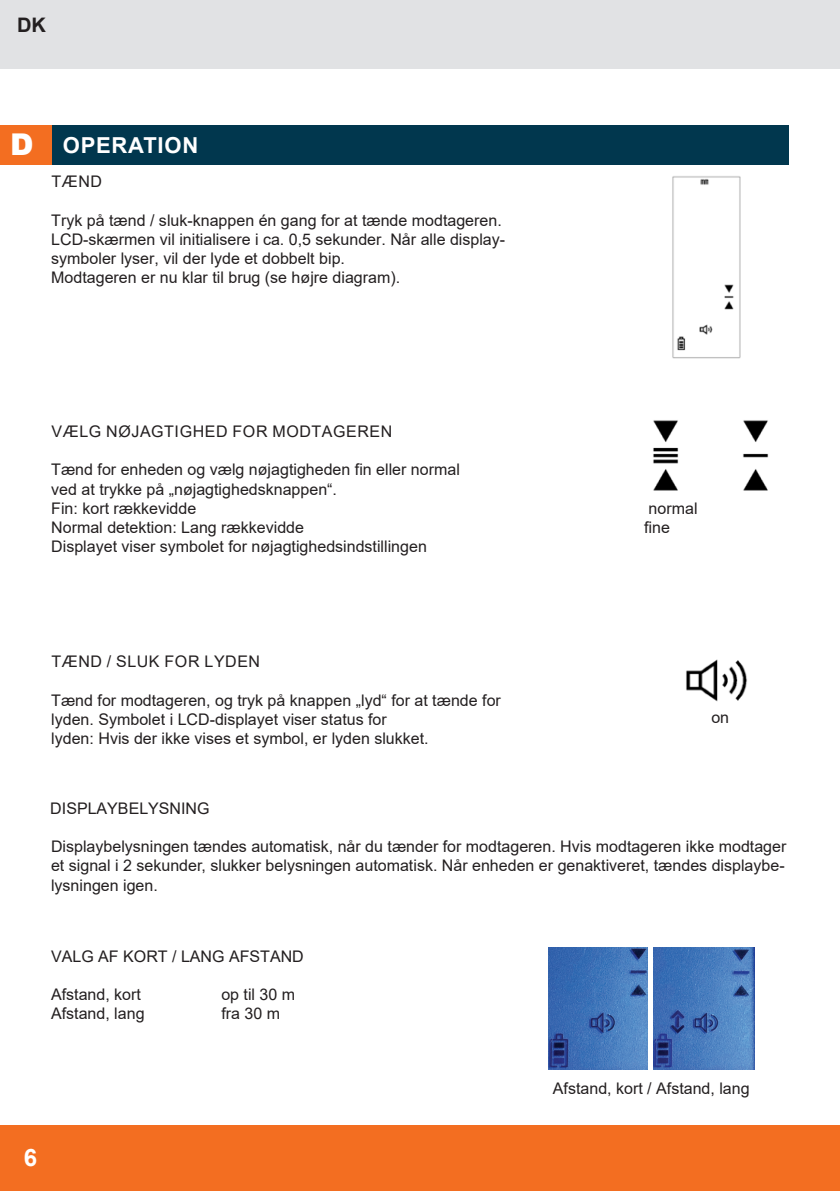
<style>
.page{position:relative;width:840px;height:1191px;background:#fff}
.page>*{position:absolute;margin:0;border:0;box-sizing:border-box;transform-origin:0 0}
.oranger_Balken_Unter{font:900 30px "Arial";color:#fff}
.t1{font:700 24px "Arial";color:#fff}
.blauer_Balken_Unter{font:700 22px "Arial";letter-spacing:.035em;color:#fff}
.t2{font:700 20px "Arial";color:#231f20}
.Inhalt{font:16px/19.2px "Arial";color:#231f20}
.t3{font:16px "Arial";color:#231f20}
.Inhalt-2{font:16px "Arial";letter-spacing:.035em;color:#231f20}
.s1{font-style:inherit}
</style>
<div class="page">
<div style="left:0;top:1125px;width:839px;height:66px;background:#f36e21"></div>
<div style="left:0;top:0;width:839px;height:68px;background:#e1e2e4"></div>
<div style="left:51px;top:125px;width:737px;height:39px;background:#01374e"></div>
<div style="left:0;top:125px;width:51px;height:39px;background:#f36e21"></div>
<img style="left:672px;top:176px;width:69px;height:183px">
<img style="left:653px;top:420px;width:116px;height:71px">
<img style="left:686px;top:659px;width:62px;height:42px">
<img style="left:653px;top:947px;width:101px;height:122px">
<img style="left:548px;top:947px;width:99px;height:122px">
<p class="t2" style="left:17px;top:10px;width:30px">DK</p>
<p class="oranger_Balken_Unter" style="left:10px;top:123px;width:25px">D</p>
<p class="blauer_Balken_Unter" style="left:63px;top:129px;width:137px">OPERATION</p>
<p class="Inhalt" style="left:52px;top:172px;width:52px">TÆND</p>
<p class="Inhalt" style="left:51px;top:210px;width:455px">Tryk på tænd / sluk-knappen én gang for at tænde modtageren.<br>LCD-skærmen vil initialisere i ca. 0,5 sekunder. Når alle display&shy;symboler lyser, vil der lyde et dobbelt bip.<br>Modtageren er nu klar til brug (se højre diagram).</p>
<p class="Inhalt-2" style="left:52px;top:420px;width:342px">VÆLG NØJAGTIGHED FOR MODTAGEREN</p>
<p class="Inhalt" style="left:51px;top:460px;width:410px">Tænd for enheden og vælg nøjagtigheden fin eller normal ved at trykke på „nøjagtighedsknappen“.<br>Fin: kort rækkevidde<br>Normal detektion: Lang rækkevidde<br>Displayet viser symbolet for nøjagtighedsindstillingen</p>
<p class="Inhalt-2" style="left:52px;top:651px;width:210px">TÆND / SLUK FOR LYDEN</p>
<p class="Inhalt" style="left:51px;top:690px;width:451px">Tænd for modtageren, og tryk på knappen „lyd“ for at tænde for lyden. Symbolet i LCD-displayet viser status for<br>lyden: Hvis der ikke vises et symbol, er lyden slukket.</p>
<p class="t3" style="left:50px;top:797px;width:161px">DISPLAYBELYSNING</p>
<p class="Inhalt" style="left:643px;top:498px;width:55px">normal fine</p>
<p class="Inhalt" style="left:711px;top:708px;width:19px">on</p>
<p class="Inhalt" style="left:51px;top:836px;width:736px;text-align:justify">Displaybelysningen tændes automatisk, når du tænder for modtageren. Hvis modtageren ikke modtager et signal i 2 sekunder, slukker belysningen automatisk. Når enheden er genaktiveret, tændes displaybe&shy;lysningen igen.</p>
<p class="t3" style="left:51px;top:945px;width:254px">VALG AF <span class="s1">KORT</span> / <span class="s1">LANG</span> AFSTAND</p>
<p class="t3" style="left:51px;top:983px;width:91px">Afstand, <span class="s1">kort</span></p>
<p class="t3" style="left:221px;top:983px;width:75px">op til 30 m</p>
<p class="t3" style="left:51px;top:1002px;width:95px">Afstand, <span class="s1">lang</span></p>
<p class="t3" style="left:221px;top:1002px;width:60px">fra 30 m</p>
<h2 class="t1" style="left:24px;top:1141px;width:15px">6</h2>
<p class="t3" style="left:552px;top:1077px;width:198px">Afstand, <span class="s1">kort</span> / Afstand, <span class="s1">lang</span></p>
</div>
